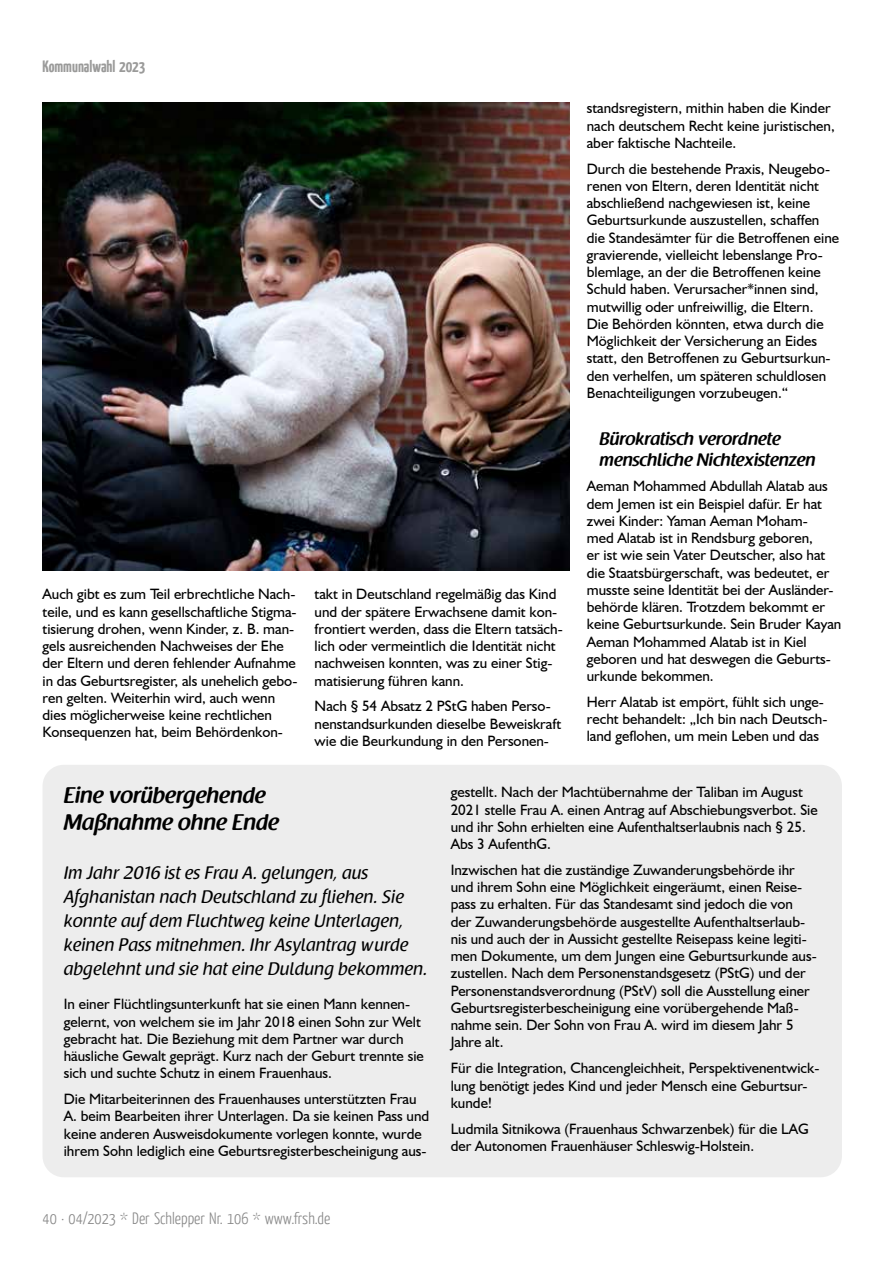
<style>
.page{position:relative;width:893px;height:1263px;background:#fff}
.page>*{position:absolute;margin:0;border:0;box-sizing:border-box;transform-origin:0 0}
.t1{font:600 22.5px/27px "Raspoutine";color:#000}
.t2{font:18px/24px "Raspoutine Classic";color:#000}
.t3{font:600 18px/21px "Raspoutine";color:#000}
.t4{font:300 16.5px "Yanone Kaffeesatz";color:#878787}
.t5{font:700 16.5px "Yanone Kaffeesatz";color:#575756}
.t6{font:15px/17.2px "Humanist 521 BT";color:#000}
</style>
<div class="page">
<div style="left:43px;top:765px;width:799px;height:412px;background:#ededed;border-radius:21px"></div>
<img style="left:43px;top:102px;width:527px;height:469px">
<p class="t5" style="left:43px;top:55px;width:104px">Kommunalwahl 2023</p>
<p class="t6" style="left:43px;top:585px;width:257px">Auch gibt es zum Teil erbrechtliche Nach&shy;teile, und es kann gesellschaftliche Stigma&shy;tisierung drohen, wenn Kinder, z. B. man&shy;gels ausreichenden Nachweises der Ehe der Eltern und deren fehlender Aufnahme in das Geburtsregister, als unehelich gebo&shy;ren gelten. Weiterhin wird, auch wenn dies möglicherweise keine rechtlichen Konsequenzen hat, beim Behördenkon-</p>
<p class="t6" style="left:315px;top:585px;width:250px">takt in Deutschland regelmäßig das Kind und der spätere Erwachsene damit kon&shy;frontiert werden, dass die Eltern tatsäch&shy;lich oder vermeintlich die Identität nicht nachweisen konnten, was zu einer Stig&shy;matisierung führen kann.</p>
<p class="t6" style="left:315px;top:697px;width:248px">Nach § 54 Absatz 2 PStG haben Perso&shy;nenstandsurkunden dieselbe Beweiskraft wie die Beurkundung in den Personen-</p>
<p class="t6" style="left:587px;top:99px;width:250px">standsregistern, mithin haben die Kinder nach deutschem Recht keine juristischen, aber faktische Nachteile.</p>
<p class="t6" style="left:587px;top:160px;width:254px">Durch die bestehende Praxis, Neugebo&shy;renen von Eltern, deren Identität nicht abschließend nachgewiesen ist, keine Geburtsurkunde auszustellen, schaffen die Standesämter für die Betroffenen eine gravierende, vielleicht lebenslange Pro&shy;blemlage, an der die Betroffenen keine Schuld haben. Verursacher*innen sind, mutwillig oder unfreiwillig, die Eltern.<br>Die Behörden könnten, etwa durch die Möglichkeit der Versicherung an Eides statt, den Betroffenen zu Geburtsurkun&shy;den verhelfen, um späteren schuldlosen Benachteiligungen vorzubeugen.“</p>
<p class="t3" style="left:600px;top:428px;width:218px">Bürokratisch verordnete menschliche Nichtexistenzen</p>
<p class="t6" style="left:587px;top:477px;width:256px">Aeman Mohammed Abdullah Alatab aus dem Jemen ist ein Beispiel dafür. Er hat zwei Kinder: Yaman Aeman Moham-<br>med Alatab ist in Rendsburg geboren,<br>er ist wie sein Vater Deutscher, also hat die Staatsbürgerschaft, was bedeutet, er musste seine Identität bei der Ausländer&shy;behörde klären. Trotzdem bekommt er keine Geburtsurkunde. Sein Bruder Kayan Aeman Mohammed Alatab ist in Kiel geboren und hat deswegen die Geburts&shy;urkunde bekommen.</p>
<p class="t6" style="left:587px;top:693px;width:242px">Herr Alatab ist empört, fühlt sich unge&shy;recht behandelt: „Ich bin nach Deutsch&shy;land geflohen, um mein Leben und das</p>
<h1 class="t1" style="left:64px;top:782px;width:217px">Eine vorübergehende<br>Maßnahme ohne Ende</h1>
<p class="t2" style="left:64px;top:861px;width:365px">Im Jahr 2016 ist es Frau A. gelungen, aus Afghanistan nach Deutschland zu fliehen. Sie konnte auf dem Fluchtweg keine Unterlagen, keinen Pass mitnehmen. Ihr Asylantrag wurde abgelehnt und sie hat eine Duldung bekommen.</p>
<p class="t6" style="left:64px;top:995px;width:362px">In einer Flüchtlingsunterkunft hat sie einen Mann kennen&shy;gelernt, von welchem sie im Jahr 2018 einen Sohn zur Welt gebracht hat. Die Beziehung mit dem Partner war durch häusliche Gewalt geprägt. Kurz nach der Geburt trennte sie sich und suchte Schutz in einem Frauenhaus.</p>
<p class="t6" style="left:64px;top:1090px;width:367px">Die Mitarbeiterinnen des Frauenhauses unterstützten Frau A. beim Bearbeiten ihrer Unterlagen. Da sie keinen Pass und keine anderen Ausweisdokumente vorlegen konnte, wurde ihrem Sohn lediglich eine Geburtsregisterbescheinigung aus-</p>
<p class="t4" style="left:43px;top:1208px;width:289px">40 · 04/2023 * Der Schlepper Nr. 106 * www.frsh.de</p>
<p class="t6" style="left:451px;top:783px;width:368px">gestellt. Nach der Machtübernahme der Taliban im August 2021 stelle Frau A. einen Antrag auf Abschiebungsverbot. Sie und ihr Sohn erhielten eine Aufenthaltserlaubnis nach § 25.<br>Abs 3 AufenthG.</p>
<p class="t6" style="left:451px;top:861px;width:367px">Inzwischen hat die zuständige Zuwanderungsbehörde ihr und ihrem Sohn eine Möglichkeit eingeräumt, einen Reise&shy;pass zu erhalten. Für das Standesamt sind jedoch die von der Zuwanderungsbehörde ausgestellte Aufenthaltserlaub&shy;nis und auch der in Aussicht gestellte Reisepass keine legiti&shy;men Dokumente, um dem Jungen eine Geburtsurkunde aus&shy;zustellen. Nach dem Personenstandsgesetz (PStG) und der Personenstandsverordnung (PStV) soll die Ausstellung einer Geburtsregisterbescheinigung eine vorübergehende Maß&shy;nahme sein. Der Sohn von Frau A. wird im diesem Jahr 5<br>Jahre alt.</p>
<p class="t6" style="left:451px;top:1059px;width:370px">Für die Integration, Chancengleichheit, Perspektivenentwick&shy;lung benötigt jedes Kind und jeder Mensch eine Geburtsur&shy;kunde!</p>
<p class="t6" style="left:451px;top:1119px;width:360px">Ludmila Sitnikowa (Frauenhaus Schwarzenbek) für die LAG der Autonomen Frauenhäuser Schleswig-Holstein.</p>
</div>
